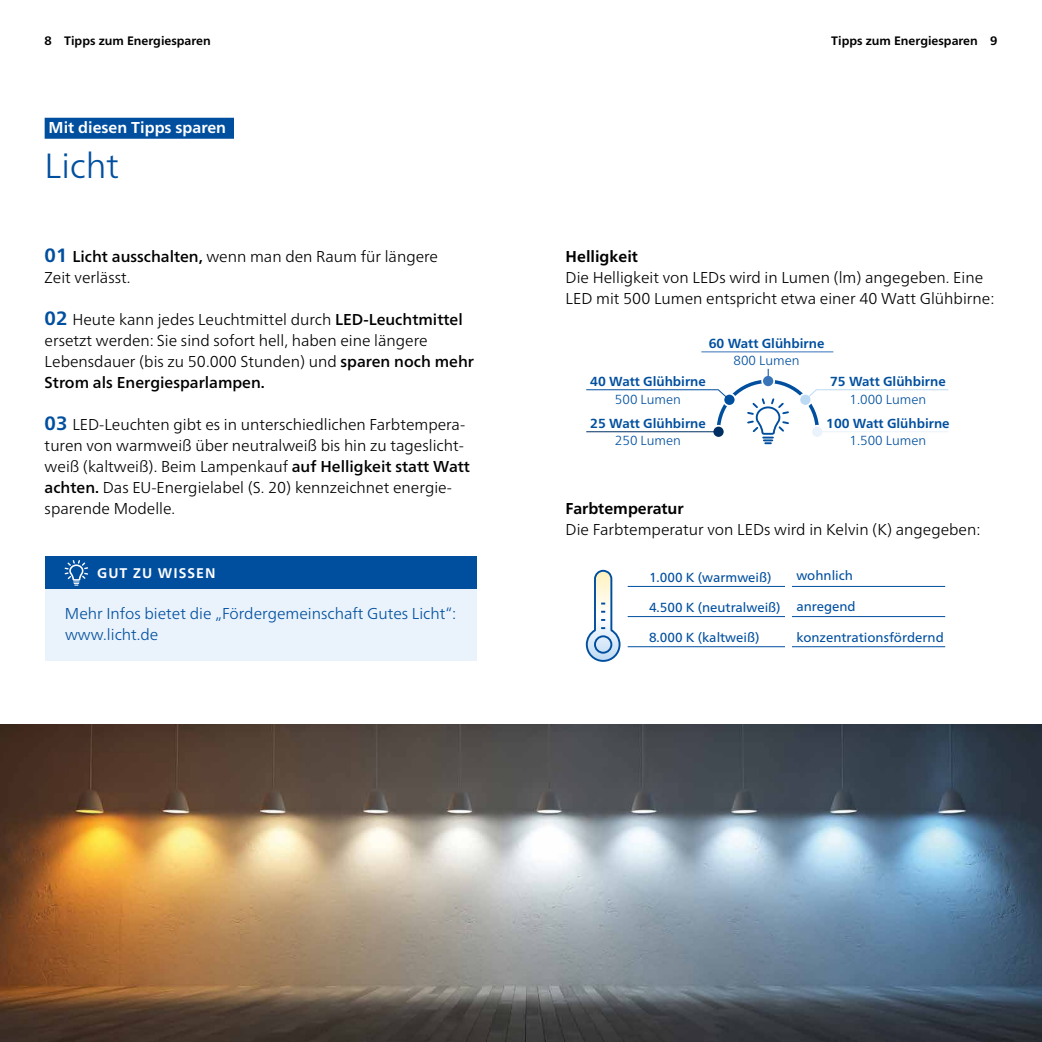
<style>
.page{position:relative;width:1042px;height:1042px;background:#fff}
.page>*{position:absolute;margin:0;border:0;box-sizing:border-box;transform-origin:0 0}
.t1{font:300 35px "Frutiger Neue LT Pro";color:#004f9f}
.t2{font:300 15.75px/21px "Frutiger Neue LT Pro";color:#000}
.t3{font:300 15.75px/21px "Frutiger Neue LT Pro";color:#004f9f}
.t4{font:700 15.75px "Frutiger Neue LT Pro";color:#000}
.t5{font:700 15.75px "Frutiger Neue LT Pro";color:#fff}
.t6{font:700 14px "Frutiger Neue LT Pro";letter-spacing:.075em;color:#fff}
.t7{font:13.12px "Frutiger Neue LT Pro";color:#004f9f}
.t8{font:700 13.12px "Frutiger Neue LT Pro";color:#004f9f}
.t9{font:300 13.12px "Frutiger Neue LT Pro";color:#004f9f}
.t10{font:700 12.25px "Frutiger Neue LT Pro";color:#000}
.s1{font-weight:700;font-size:19.25px;color:#004f9f}
.s2{font-weight:500}
</style>
<div class="page">
<div style="left:45px;top:118px;width:189px;height:21px;background:#004f9f"></div>
<img style="left:0;top:724px;width:1042px;height:318px">
<div style="left:45px;top:588px;width:431px;height:73px;background:#eaf2fb"></div>
<hr style="left:701px;top:351px;width:132px;height:1px;background:#3974b9">
<svg style="left:586px;top:369px;width:363px;height:76px"></svg>
<div style="left:45px;top:556px;width:431px;height:33px;background:#004f9f"></div>
<svg style="left:64px;top:560px;width:24px;height:26px"></svg>
<svg style="left:585px;top:569px;width:36px;height:93px"></svg>
<hr style="left:628px;top:586px;width:317px;height:1px;background:#004f9f">
<hr style="left:628px;top:616px;width:317px;height:1px;background:#004f9f">
<hr style="left:628px;top:646px;width:317px;height:1px;background:#004f9f">
<div style="left:785px;top:564px;width:6px;height:99px;background:#fff"></div>
<p class="t10" style="left:45px;top:33px;width:168px">8 Tipps zum Energiesparen</p>
<p class="t10" style="left:831px;top:33px;width:168px">Tipps zum Energiesparen 9</p>
<p class="t5" style="left:49px;top:119px;width:179px">Mit diesen Tipps sparen</p>
<h1 class="t1" style="left:45px;top:145px;width:76px">Licht</h1>
<p class="t2" style="left:45px;top:246px;width:395px"><span class="s1">01</span> <span class="s2">Licht ausschalten,</span> wenn man den Raum für längere<br>Zeit verlässt.</p>
<p class="t2" style="left:45px;top:309px;width:431px"><span class="s1">02</span> Heute kann jedes Leuchtmittel durch <span class="s2">LED-Leuchtmittel </span>ersetzt werden: Sie sind sofort hell, haben eine längere Lebensdauer (bis zu 50.000 Stunden) und <span class="s2">sparen noch mehr Strom als Energiesparlampen.</span></p>
<p class="t2" style="left:45px;top:414px;width:427px"><span class="s1">03</span> LED-Leuchten gibt es in unterschiedlichen Farbtempera&shy;turen von warmweiß über neutralweiß bis hin zu tageslicht&shy;weiß (kaltweiß). Beim Lampenkauf <span class="s2">auf Helligkeit statt Watt achten.</span> Das EU-Energielabel (S. 20) kennzeichnet energie&shy;sparende Modelle.</p>
<p class="t4" style="left:566px;top:247px;width:74px">Helligkeit</p>
<p class="t2" style="left:566px;top:267px;width:430px">Die Helligkeit von LEDs wird in Lumen (lm) angegeben. Eine<br>LED mit 500 Lumen entspricht etwa einer 40 Watt Glühbirne:</p>
<p class="t8" style="left:709px;top:336px;width:117px">60 Watt Glühbirne</p>
<p class="t9" style="left:733px;top:353px;width:68px">800 Lumen</p>
<p class="t8" style="left:590px;top:374px;width:117px">40 Watt Glühbirne</p>
<p class="t9" style="left:615px;top:391px;width:68px">500 Lumen</p>
<p class="t8" style="left:590px;top:415px;width:117px">25 Watt Glühbirne</p>
<p class="t9" style="left:615px;top:433px;width:68px">250 Lumen</p>
<p class="t8" style="left:830px;top:374px;width:117px">75 Watt Glühbirne</p>
<p class="t9" style="left:849px;top:391px;width:78px">1.000 Lumen</p>
<p class="t8" style="left:826px;top:415px;width:125px">100 Watt Glühbirne</p>
<p class="t9" style="left:849px;top:433px;width:78px">1.500 Lumen</p>
<p class="t4" style="left:566px;top:499px;width:119px">Farbtemperatur</p>
<p class="t2" style="left:566px;top:519px;width:416px">Die Farbtemperatur von LEDs wird in Kelvin (K) angegeben:</p>
<p class="t6" style="left:97px;top:565px;width:120px">GUT ZU WISSEN</p>
<p class="t7" style="left:649px;top:569px;width:124px">1.000 K (warmweiß)</p>
<p class="t7" style="left:796px;top:568px;width:58px">wohnlich</p>
<p class="t7" style="left:796px;top:598px;width:61px">anregend</p>
<p class="t7" style="left:796px;top:629px;width:149px">konzentrationsfördernd</p>
<p class="t7" style="left:649px;top:599px;width:133px">4.500 K (neutralweiß)</p>
<p class="t7" style="left:649px;top:629px;width:112px">8.000 K (kaltweiß)</p>
<p class="t3" style="left:65px;top:603px;width:393px">Mehr Infos bietet die „Fördergemeinschaft Gutes Licht“: www.licht.de</p>
</div>
